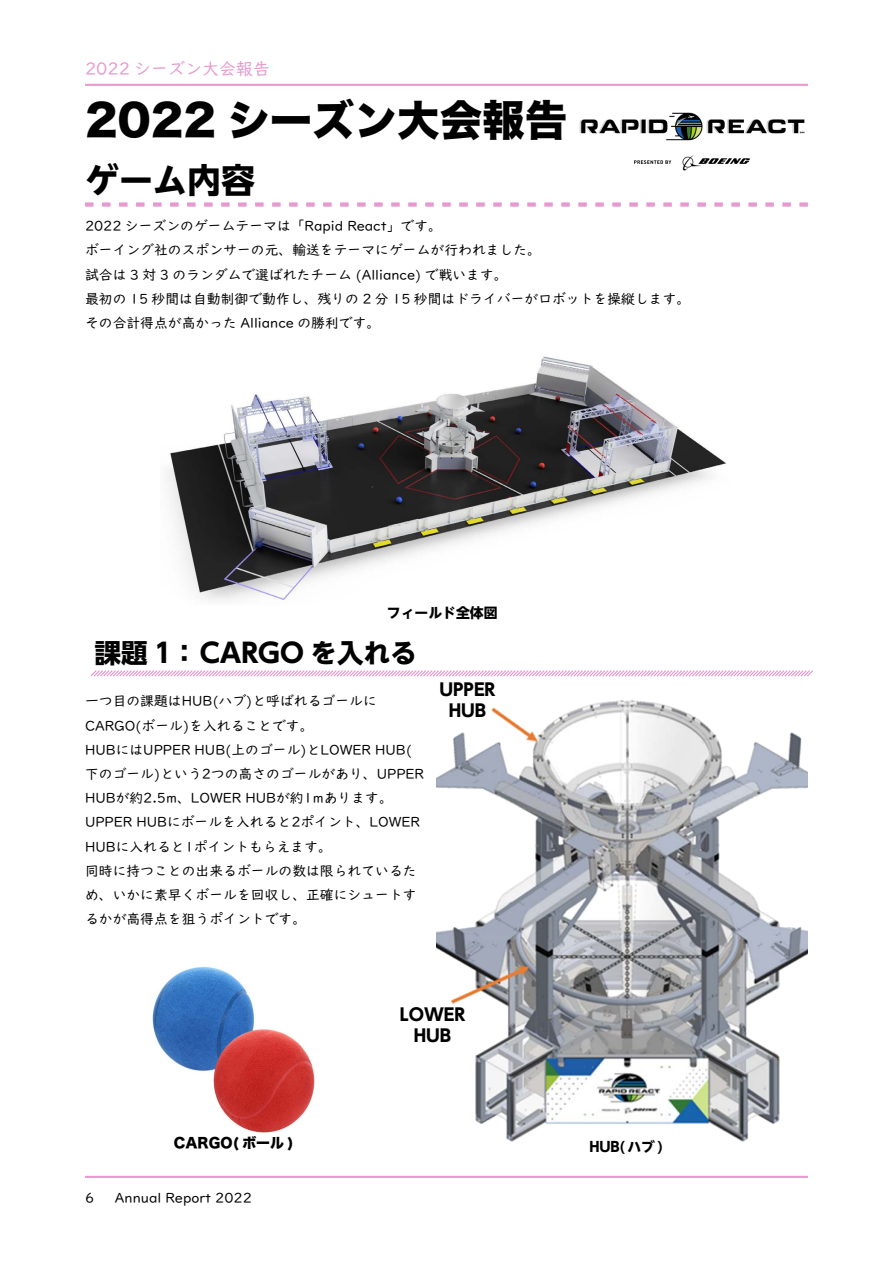
<style>
.page{position:relative;width:893px;height:1263px;background:#fff}
.page>*{position:absolute;margin:0;border:0;box-sizing:border-box;transform-origin:0 0}
.t1{font:42.45px "Hira Kaku Std W8";color:#000}
.t2{font:700 34.05px "UD Shin Go NT Pr 6 N";color:#000}
.t3{font:700 26.55px "UD Shin Go NT Pr 6 N";color:#000}
.t4{font:700 16.95px/21.3px "UD Shin Go NT Pr 6 N";color:#000;text-align:center}
.t5{font:16.95px "UD Digi Kyokasho Pro";color:#e69acf}
.t6{font:13.8px/24.2px "UD Digi Kyokasho Pro";color:#000}
.t7{font:700 13.8px "UD Shin Go NT Pr 6 N";color:#000}
.t8{font:13.8px "Hira Kaku Std W8";color:#000}
</style>
<div class="page">
<hr style="left:85px;top:84px;width:723px;height:2px;background:#e69acf">
<hr style="left:85px;top:1176px;width:723px;height:2px;background:#e69acf">
<svg style="left:85px;top:202px;width:723px;height:5px"></svg>
<svg style="left:90px;top:670px;width:723px;height:7px"></svg>
<img style="left:153px;top:966px;width:162px;height:167px">
<img style="left:436px;top:700px;width:372px;height:442px">
<img style="left:167px;top:356px;width:559px;height:244px">
<img style="left:579px;top:112px;width:226px;height:59px">
<p class="t5" style="left:85px;top:54px;width:187px">2022 シーズン大会報告</p>
<h1 class="t1" style="left:85px;top:97px;width:484px">2022 シーズン大会報告</h1>
<h2 class="t2" style="left:85px;top:152px;width:172px">ゲーム内容</h2>
<p class="t6" style="left:85px;top:213px;width:607px">2022 シーズンのゲームテーマは｢Rapid React｣です。<br>ボーイング社のスポンサーの元、輸送をテーマにゲームが行われました。<br>試合は 3 対 3 のランダムで選ばれたチーム (Alliance) で戦います。<br>最初の 15 秒間は自動制御で動作し、残りの 2 分 15 秒間はドライバーがロボットを操縦します。その合計得点が高かった Alliance の勝利です。</p>
<p class="t7" style="left:387px;top:601px;width:112px">フィールド全体図</p>
<h3 class="t3" style="left:95px;top:631px;width:324px">課題 1： CARGO を入れる</h3>
<p class="t6" style="left:85px;top:688px;width:340px">一つ目の課題はHUB(ハブ)と呼ばれるゴールに<br>CARGO(ボール)を入れることです。<br>HUBにはUPPER HUB(上のゴール)とLOWER HUB(下のゴール)という2つの高さのゴールがあり、UPPER<br>HUBが約2.5m、LOWER HUBが約1mあります。<br>UPPER HUBにボールを入れると2ポイント、LOWER<br>HUBに入れると1ポイントもらえます。<br>同時に持つことの出来るボールの数は限られているため、いかに素早くボールを回収し、正確にシュートするかが高得点を狙うポイントです。</p>
<p class="t4" style="left:440px;top:678px;width:57px">UPPER<br>HUB</p>
<p class="t8" style="left:174px;top:1135px;width:121px">CARGO( ボール )</p>
<p class="t6" style="left:85px;top:1185px;width:11px">6</p>
<p class="t6" style="left:115px;top:1185px;width:138px">Annual Report 2022</p>
<p class="t4" style="left:400px;top:1003px;width:67px">LOWER<br>HUB</p>
<p class="t7" style="left:589px;top:1136px;width:75px">HUB( ハブ )</p>
</div>
